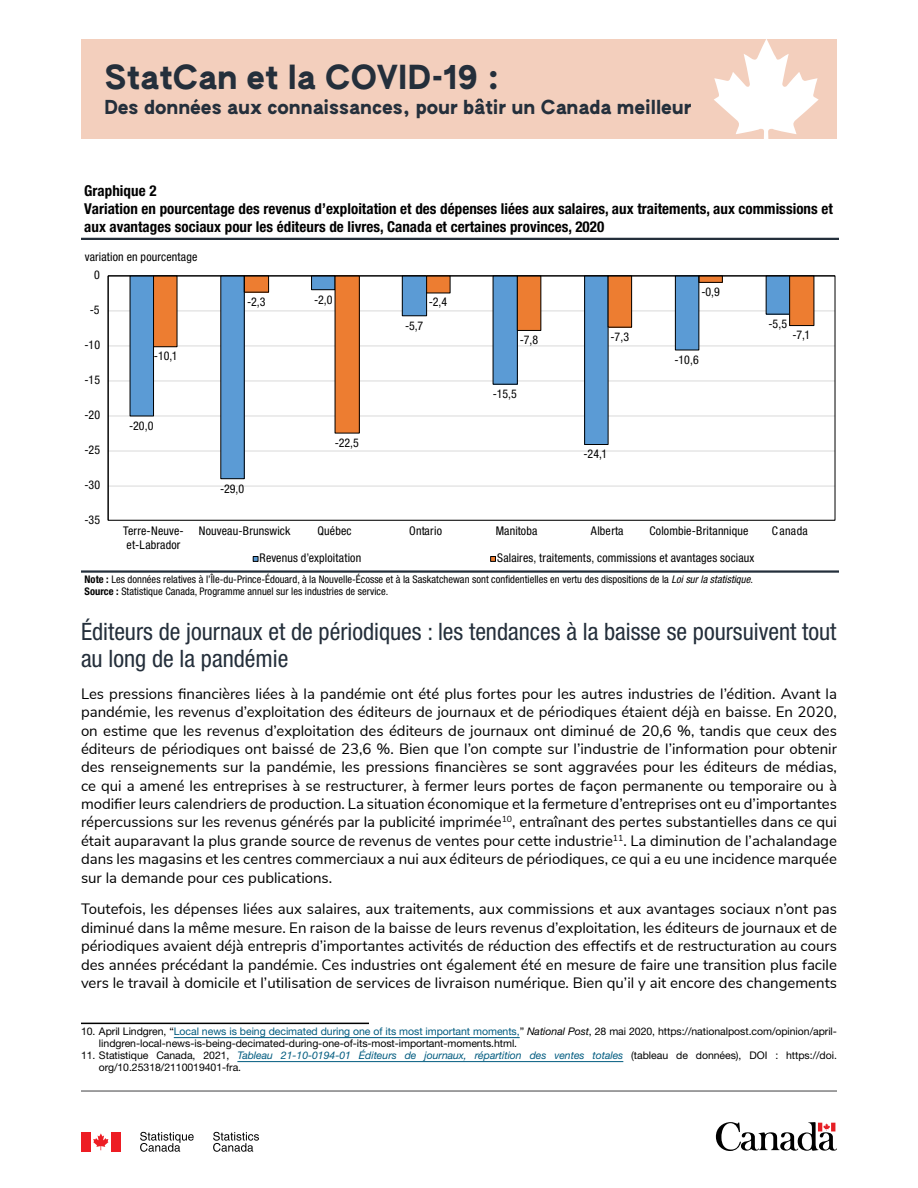
<style>
.page{position:relative;width:918px;height:1188px;background:#fff}
.page>*{position:absolute;margin:0;border:0;box-sizing:border-box;transform-origin:0 0}
.t1{font:32.25px "AUTHENTIC Sans 150";letter-spacing:-.005em;color:#242f3b}
.t2{font:condensed 24px/27px "Helvetica Neue LT Std";color:#242f3b}
.t3{font:18.75px "AUTHENTIC Sans 150";letter-spacing:-.005em;color:#242f3b}
.t4{font:15px/18.3px "Nunito Sans";color:#000;text-align:justify}
.t5{font:700 condensed 15px/18px "Helvetica Neue LT Std";letter-spacing:.005em;color:#000}
.t6{font:condensed 12px/13.5px "Helvetica Neue LT Std";letter-spacing:.01em;color:#000}
.t7{font:10.5px/12px "Helvetica Neue LT Std";letter-spacing:-.005em;color:#000}
.t8{font:condensed 10.5px/12px "Helvetica Neue LT Std";letter-spacing:.005em;color:#000}
.s1{font-weight:700}
.s2{font-style:italic}
.s3{color:#015b7f}
.s4{font-style:italic;color:#015b7f}
</style>
<div class="page">
<hr style="left:81px;top:1091px;width:756px;height:1px;background:#404042">
<hr style="left:81px;top:570px;width:757px;height:3px;background:#242f3b">
<hr style="left:81px;top:238px;width:757px;height:2px;background:#242f3b">
<hr style="left:108px;top:486px;width:727px;height:1px;background:#d9d9d9">
<hr style="left:108px;top:451px;width:727px;height:1px;background:#d9d9d9">
<hr style="left:108px;top:416px;width:727px;height:1px;background:#d9d9d9">
<hr style="left:108px;top:381px;width:727px;height:1px;background:#d9d9d9">
<hr style="left:108px;top:346px;width:727px;height:1px;background:#d9d9d9">
<hr style="left:108px;top:311px;width:727px;height:1px;background:#d9d9d9">
<div style="left:130px;top:276px;width:24px;height:140px;background:#5b9bd5"></div>
<div style="left:221px;top:276px;width:23px;height:203px;background:#5b9bd5"></div>
<div style="left:312px;top:276px;width:23px;height:14px;background:#5b9bd5"></div>
<div style="left:311px;top:275px;width:24px;height:15px;border:1px solid #000"></div>
<div style="left:402px;top:276px;width:25px;height:40px;background:#5b9bd5"></div>
<div style="left:402px;top:275px;width:25px;height:41px;border:1px solid #000"></div>
<div style="left:493px;top:276px;width:24px;height:108px;background:#5b9bd5"></div>
<div style="left:493px;top:275px;width:25px;height:110px;border:1px solid #000"></div>
<div style="left:585px;top:276px;width:23px;height:169px;background:#5b9bd5"></div>
<div style="left:584px;top:275px;width:24px;height:170px;border:1px solid #000"></div>
<div style="left:675px;top:276px;width:24px;height:74px;background:#5b9bd5"></div>
<div style="left:766px;top:276px;width:24px;height:38px;background:#5b9bd5"></div>
<div style="left:154px;top:276px;width:23px;height:71px;background:#ed7d31"></div>
<div style="left:153px;top:275px;width:24px;height:72px;border:1px solid #000"></div>
<div style="left:244px;top:276px;width:25px;height:16px;background:#ed7d31"></div>
<div style="left:220px;top:275px;width:25px;height:204px;border:1px solid #000"></div>
<div style="left:244px;top:275px;width:25px;height:18px;border:1px solid #000"></div>
<div style="left:335px;top:276px;width:24px;height:157px;background:#ed7d31"></div>
<div style="left:335px;top:275px;width:25px;height:158px;border:1px solid #000"></div>
<div style="left:427px;top:276px;width:23px;height:17px;background:#ed7d31"></div>
<div style="left:517px;top:276px;width:24px;height:54px;background:#ed7d31"></div>
<div style="left:517px;top:275px;width:24px;height:56px;border:1px solid #000"></div>
<div style="left:608px;top:276px;width:24px;height:51px;background:#ed7d31"></div>
<div style="left:608px;top:275px;width:24px;height:53px;border:1px solid #000"></div>
<div style="left:699px;top:276px;width:23px;height:6px;background:#ed7d31"></div>
<div style="left:675px;top:275px;width:24px;height:75px;border:1px solid #000"></div>
<div style="left:699px;top:275px;width:24px;height:8px;border:1px solid #000"></div>
<div style="left:790px;top:276px;width:24px;height:50px;background:#ed7d31"></div>
<div style="left:789px;top:275px;width:25px;height:51px;border:1px solid #000"></div>
<hr style="left:108px;top:276px;width:1px;height:244px;background:#000">
<hr style="left:108px;top:275px;width:727px;height:1px;background:#000">
<svg style="left:253px;top:556px;width:5px;height:6px"></svg>
<svg style="left:490px;top:556px;width:6px;height:6px"></svg>
<hr style="left:81px;top:1023px;width:288px;height:1px;background:#000">
<hr style="left:174px;top:1037px;width:346px;height:1px;background:#015b7f">
<hr style="left:237px;top:1061px;width:386px;height:1px;background:#015b7f">
<svg style="left:93px;top:1133px;width:16px;height:17px"></svg>
<div style="left:81px;top:1132px;width:10px;height:20px;background:#ed1d24"></div>
<div style="left:111px;top:1132px;width:10px;height:20px;background:#ed1d24"></div>
<svg style="left:140px;top:1132px;width:54px;height:20px"></svg>
<svg style="left:213px;top:1132px;width:46px;height:20px"></svg>
<svg style="left:716px;top:1122px;width:121px;height:29px"></svg>
<div style="left:81px;top:39px;width:756px;height:100px;background:#f3cfbd"></div>
<svg style="left:714px;top:39px;width:105px;height:100px"></svg>
<svg style="left:476px;top:99px;width:8px;height:3px"></svg>
<h1 class="t1" style="left:104px;top:56px;width:397px">StatCan et la COVID-19 :</h1>
<p class="t3" style="left:104px;top:95px;width:588px">Des données aux connaissances, pour batir un Canada meilleur</p>
<p class="t5" style="left:84px;top:181px;width:750px">Graphique 2<br>Variation en pourcentage des revenus d’exploitation et des dépenses liées aux salaires, aux traitements, aux commissions et aux avantages sociaux pour les éditeurs de livres, Canada et certaines provinces, 2020</p>
<p class="t6" style="left:85px;top:250px;width:114px">variation en pourcentage</p>
<p class="t6" style="left:94px;top:268px;width:7px">0</p>
<p class="t6" style="left:90px;top:303px;width:11px">-5</p>
<p class="t6" style="left:85px;top:338px;width:17px">-10</p>
<p class="t6" style="left:85px;top:373px;width:17px">-15</p>
<p class="t6" style="left:85px;top:408px;width:17px">-20</p>
<p class="t6" style="left:85px;top:443px;width:17px">-25</p>
<p class="t6" style="left:85px;top:478px;width:17px">-30</p>
<p class="t6" style="left:85px;top:513px;width:17px">-35</p>
<p class="t6" style="left:154px;top:349px;width:25px">-10,1</p>
<p class="t6" style="left:129px;top:419px;width:26px">-20,0</p>
<p class="t6" style="left:247px;top:295px;width:20px">-2,3</p>
<p class="t6" style="left:220px;top:481px;width:26px">-29,0</p>
<p class="t6" style="left:314px;top:293px;width:20px">-2,0</p>
<p class="t6" style="left:335px;top:436px;width:26px">-22,5</p>
<p class="t6" style="left:429px;top:295px;width:20px">-2,4</p>
<p class="t6" style="left:405px;top:318px;width:20px">-5,7</p>
<p class="t6" style="left:520px;top:333px;width:20px">-7,8</p>
<p class="t6" style="left:611px;top:330px;width:20px">-7,3</p>
<p class="t6" style="left:493px;top:387px;width:26px">-15,5</p>
<p class="t6" style="left:584px;top:447px;width:25px">-24,1</p>
<p class="t6" style="left:701px;top:285px;width:20px">-0,9</p>
<p class="t6" style="left:674px;top:353px;width:26px">-10,6</p>
<p class="t6" style="left:769px;top:317px;width:20px">-5,5</p>
<p class="t6" style="left:792px;top:328px;width:19px">-7,1</p>
<p class="t6" style="left:123px;top:524px;width:62px">Terre-Neuve&shy;et-Labrador</p>
<p class="t6" style="left:199px;top:524px;width:93px">Nouveau-Brunswick</p>
<p class="t6" style="left:317px;top:524px;width:36px">Québec</p>
<p class="t6" style="left:409px;top:524px;width:34px">Ontario</p>
<p class="t6" style="left:496px;top:524px;width:43px">Manitoba</p>
<p class="t6" style="left:591px;top:524px;width:34px">Alberta</p>
<p class="t6" style="left:649px;top:524px;width:100px">Colombie-Britannique</p>
<p class="t6" style="left:772px;top:524px;width:37px">Canada</p>
<p class="t6" style="left:260px;top:551px;width:103px">Revenus d’exploitation</p>
<p class="t6" style="left:497px;top:551px;width:259px">Salaires, traitements, commissions et avantages sociaux</p>
<p class="t8" style="left:85px;top:574px;width:670px"><span class="s1">Note :</span> Les données relatives à l’Île-du-Prince-Édouard, à la Nouvelle-Écosse et à la Saskatchewan sont confidentielles en vertu des dispositions de la <span class="s2">Loi sur la statistique</span>.<br><span class="s1">Source :</span> Statistique Canada, Programme annuel sur les industries de service.</p>
<h2 class="t2" style="left:81px;top:618px;width:757px">Éditeurs de journaux et de périodiques : les tendances à la baisse se poursuivent tout au long de la pandémie</h2>
<p class="t4" style="left:81px;top:684px;width:758px">Les pressions financières liées à la pandémie ont été plus fortes pour les autres industries de l’édition. Avant la pandémie, les revenus d’exploitation des éditeurs de journaux et de périodiques étaient déjà en baisse. En 2020, on estime que les revenus d’exploitation des éditeurs de journaux ont diminué de 20,6 %, tandis que ceux des éditeurs de périodiques ont baissé de 23,6 %. Bien que l’on compte sur l’industrie de l’information pour obtenir des renseignements sur la pandémie, les pressions financières se sont aggravées pour les éditeurs de médias, ce qui a amené les entreprises à se restructurer, à fermer leurs portes de façon permanente ou temporaire ou à modifier leurs calendriers de production. La situation économique et la fermeture d’entreprises ont eu d’importantes répercussions sur les revenus générés par la publicité imprimée<sup>10</sup>, entraînant des pertes substantielles dans ce qui était auparavant la plus grande source de revenus de ventes pour cette industrie<sup>11</sup>. La diminution de l’achalandage dans les magasins et les centres commerciaux a nui aux éditeurs de périodiques, ce qui a eu une incidence marquée sur la demande pour ces publications.</p>
<p class="t4" style="left:81px;top:899px;width:758px">Toutefois, les dépenses liées aux salaires, aux traitements, aux commissions et aux avantages sociaux n’ont pas diminué dans la même mesure. En raison de la baisse de leurs revenus d’exploitation, les éditeurs de journaux et de périodiques avaient déjà entrepris d’importantes activités de réduction des effectifs et de restructuration au cours des années précédant la pandémie. Ces industries ont également été en mesure de faire une transition plus facile vers le travail à domicile et l’utilisation de services de livraison numérique. Bien qu’il y ait encore des changements</p>
<p class="t7" style="left:99px;top:1025px;width:739px;text-indent:-18px">10. April Lindgren, “<span class="s3">Local news is being decimated during one of its most important moments,</span>” <span class="s2">National Post</span>, 28 mai 2020, https://nationalpost.com/opinion/april&shy;lindgren-local-news-is-being-decimated-during-one-of-its-most-important-moments.html.</p>
<p class="t7" style="left:99px;top:1049px;width:739px;text-indent:-18px">11. Statistique Canada, 2021, <span class="s4">Tableau 21-10-0194-01 Éditeurs de journaux, répartition des ventes totales</span> (tableau de données), DOI : https://doi. org/10.25318/2110019401-fra.</p>
</div>
